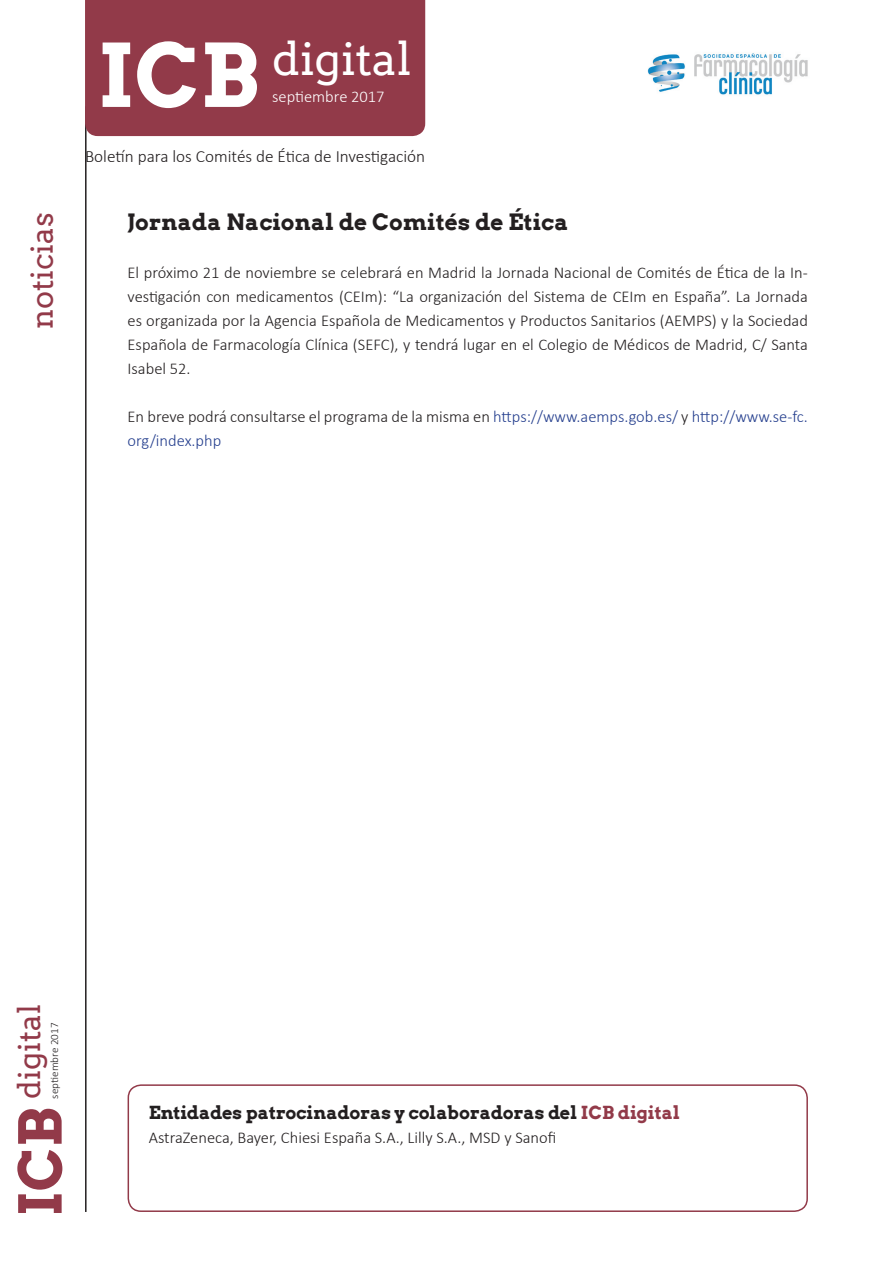
<style>
.page{position:relative;width:893px;height:1263px;background:#fff}
.page>*{position:absolute;margin:0;border:0;box-sizing:border-box;transform-origin:0 0}
.t1{font:700 87px "Arvo";color:#fff}
.t2{font:45px "Arvo";color:#fff}
.t3{font:30.3px "Arvo";color:#923a49}
.t4{font:700 22.5px "Arvo";letter-spacing:.01em;color:#231f20}
.t5{font:700 18px "Arvo";color:#231f20}
.t6{font:300 17.25px "Calibri";color:#231f20}
.t7{font:300 16.5px/24px "Calibri";color:#231f20;text-align:justify}
.t8{font:300 16.5px/24px "Calibri";color:#253f8e}
.t9{font:300 16.5px "Calibri";color:#fff}
.t10{font:300 11.1px "Calibri";color:#231f20}
.s1{color:#231f20}
.s2{font-weight:700;font-size:58.8px}
.s3{color:#923a49}
</style>
<div class="page">
<hr style="left:85px;top:106px;width:2px;height:1106px;background:#231f20">
<div style="left:128px;top:1084px;width:680px;height:128px;border:2px solid #923a49;border-radius:13px"></div>
<div style="left:85px;top:0;width:340px;height:136px;background:#923a49"></div>
<img style="left:647px;top:53px;width:161px;height:42px">
<h1 class="t1" style="left:98px;top:26px;width:163px">ICB</h1>
<h2 class="t2" style="left:272px;top:33px;width:141px">digital</h2>
<p class="t9" style="left:272px;top:86px;width:114px">septiembre 2017</p>
<p class="t6" style="left:85px;top:145px;width:342px">Boletín para los Comités de Ética de Investigación</p>
<h3 class="t3" style="left:25px;top:329px;width:118px;rotate:-90deg">noticias</h3>
<h3 class="t4" style="left:128px;top:209px;width:442px">Jornada Nacional de Comités de Ética</h3>
<p class="t7" style="left:128px;top:259px;width:682px">El próximo 21 de noviembre se celebrará en Madrid la Jornada Nacional de Comités de Ética de la In&shy;vestigación con medicamentos (CEIm): “La organización del Sistema de CEIm en España”. La Jornada es organizada por la Agencia Española de Medicamentos y Productos Sanitarios (AEMPS) y la Sociedad Española de Farmacología Clínica (SEFC), y tendrá lugar en el Colegio de Médicos de Madrid, C/ Santa Isabel 52.</p>
<p class="t8" style="left:128px;top:403px;width:682px"><span class="s1">En breve podrá consultarse el programa de la misma en</span> https://www.aemps.gob.es/ <span class="s1">y</span> http://www.se-fc. org/index.php</p>
<h3 class="t3" style="left:12px;top:1216px;width:213px;rotate:-90deg"><span class="s2">ICB</span> digital</h3>
<p class="t10" style="left:48px;top:1098px;width:77px;rotate:-90deg">septiembre 2017</p>
<p class="t5" style="left:149px;top:1102px;width:533px">Entidades patrocinadoras y colaboradoras del <span class="s3">ICB digital</span></p>
<p class="t7" style="left:149px;top:1125px;width:409px">AstraZeneca, Bayer, Chiesi España S.A., Lilly S.A., MSD y Sanofi</p>
</div>
